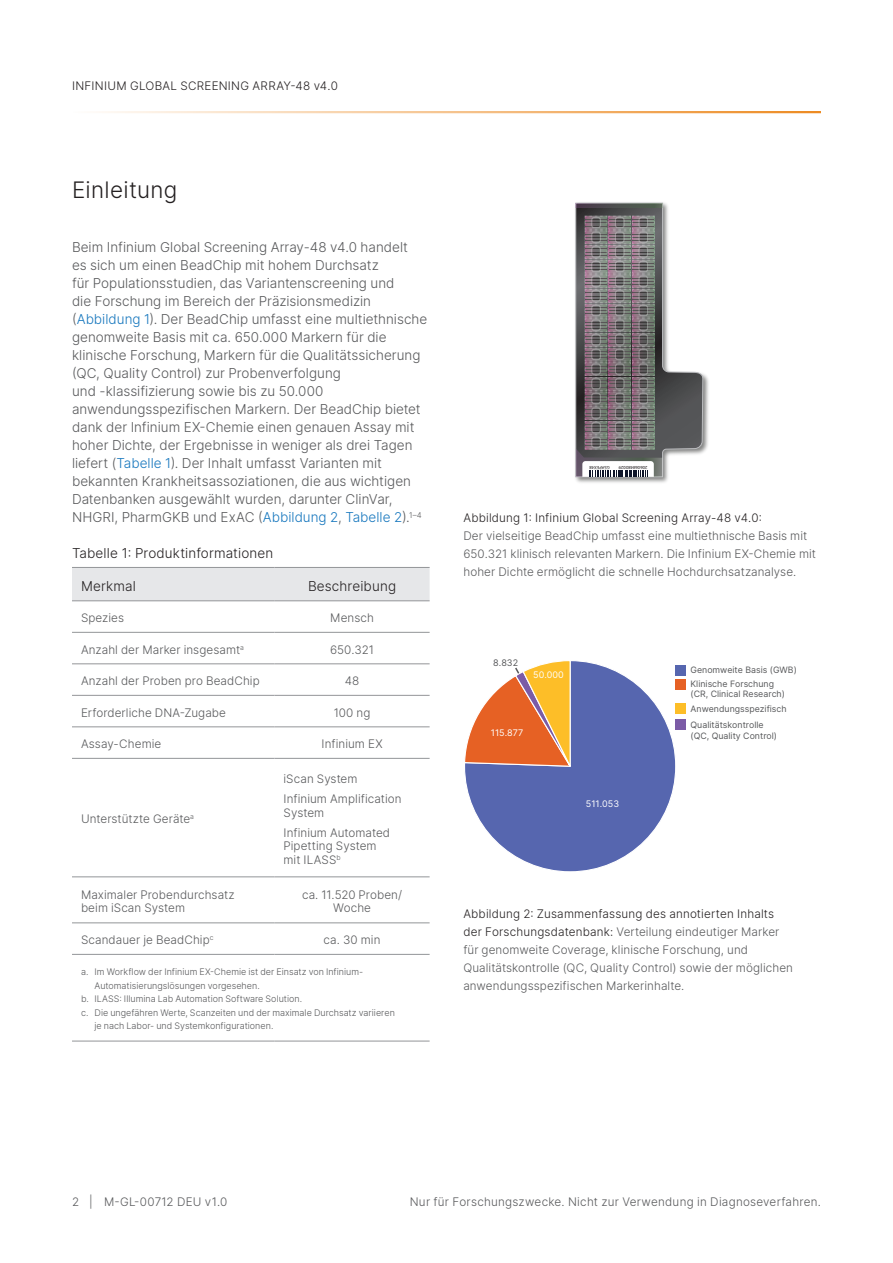
<style>
.page{position:relative;width:893px;height:1263px;background:#fff}
.page>*{position:absolute;margin:0;border:0;box-sizing:border-box;transform-origin:0 0}
.A-Head{font:300 22.5px "Inter";letter-spacing:.015em;color:#231f20}
.Body_Copy{font:300 13.5px/18px "Inter";color:#57585a}
.Header_Row_A_Center_Align{font:300 13.5px "Inter";letter-spacing:.01em;color:#231f20}
.Header_Row_A_Left_Align{font:300 13.5px "Inter";letter-spacing:.015em;color:#231f20}
.zz_For_Research_Only{font:300 11.7px/18px "Inter";letter-spacing:.01em;color:#57585a}
.Body_Row_Left_Align{font:300 11.7px/13.5px "Inter";letter-spacing:.01em;color:#57585a}
.Body_Row_Center_Align{font:300 11.7px/13.5px "Inter";letter-spacing:.005em;color:#57585a;text-align:center}
.zz_Master_Header{font:300 11.7px "Inter";letter-spacing:.025em;color:#231f20}
.zz_Pub_Number{font:300 11.7px "Inter";letter-spacing:.025em;color:#57585a}
.zz_Master_Footer{font:300 11.7px "Inter";color:#57585a}
.t1{font:300 9px/13.5px "Inter";color:#57585a}
.t2{font:9px "Inter";color:#fff}
.t3{font:9px "Inter";color:#57585a}
.t4{font:8.85px/15.3px "Inter";color:#57585a}
.t5{font:4.65px "Myriad Pro";color:#231f20}
.s1{color:#1576bd}
.s2{color:#231f20}
</style>
<div class="page">
<hr style="left:72px;top:111px;width:749px;height:2px;background:#ed8b22">
<div style="left:72px;top:568px;width:358px;height:32px;background:#e6e7e9"></div>
<hr style="left:72px;top:567px;width:203px;height:1px;background:#939598">
<hr style="left:275px;top:567px;width:155px;height:1px;background:#939598">
<hr style="left:72px;top:600px;width:203px;height:1px;background:#939598">
<hr style="left:275px;top:600px;width:155px;height:1px;background:#939598">
<hr style="left:72px;top:632px;width:203px;height:1px;background:#939598">
<hr style="left:275px;top:632px;width:155px;height:1px;background:#939598">
<hr style="left:72px;top:663px;width:203px;height:1px;background:#939598">
<hr style="left:275px;top:663px;width:155px;height:1px;background:#939598">
<hr style="left:72px;top:695px;width:203px;height:1px;background:#939598">
<hr style="left:275px;top:695px;width:155px;height:1px;background:#939598">
<hr style="left:72px;top:726px;width:203px;height:1px;background:#939598">
<hr style="left:275px;top:726px;width:155px;height:1px;background:#939598">
<hr style="left:72px;top:758px;width:203px;height:1px;background:#939598">
<hr style="left:275px;top:758px;width:155px;height:1px;background:#939598">
<hr style="left:72px;top:876px;width:203px;height:1px;background:#939598">
<hr style="left:275px;top:876px;width:155px;height:1px;background:#939598">
<hr style="left:72px;top:922px;width:203px;height:1px;background:#939598">
<hr style="left:275px;top:922px;width:155px;height:1px;background:#939598">
<hr style="left:72px;top:954px;width:203px;height:1px;background:#939598">
<hr style="left:275px;top:954px;width:155px;height:1px;background:#939598">
<hr style="left:72px;top:1041px;width:203px;height:1px;background:#939598">
<hr style="left:275px;top:1041px;width:155px;height:1px;background:#939598">
<div style="left:676px;top:665px;width:10px;height:10px;background:#5666af"></div>
<div style="left:676px;top:679px;width:10px;height:10px;background:#e66124"></div>
<div style="left:676px;top:719px;width:10px;height:11px;background:#7b5ba6"></div>
<div style="left:676px;top:703px;width:10px;height:11px;background:#fdbe28"></div>
<div style="left:464px;top:661px;width:212px;height:211px;background:#5666af;border-radius:105px"></div>
<svg style="left:464px;top:660px;width:118px;height:131px"></svg>
<img style="left:575px;top:202px;width:134px;height:281px">
<svg style="left:576px;top:203px;width:127px;height:274px"></svg>
<p class="zz_Master_Header" style="left:72px;top:77px;width:267px">INFINIUM GLOBAL SCREENING ARRAY-48 v4.0</p>
<p class="A-Head" style="left:72px;top:174px;width:107px">Einleitung</p>
<p class="Body_Copy" style="left:72px;top:238px;width:357px">Beim Infinium Global Screening Array-48 v4.0 handelt<br>es sich um einen BeadChip mit hohem Durchsatz<br>für Populationsstudien, das Variantenscreening und<br>die Forschung im Bereich der Präzisionsmedizin (<span class="s1">Abbildung 1</span>). Der BeadChip umfasst eine multiethnische genomweite Basis mit ca. 650.000 Markern für die klinische Forschung, Markern für die Qualitätssicherung (QC, Quality Control) zur Probenverfolgung<br>und -klassifizierung sowie bis zu 50.000 anwendungsspezifischen Markern. Der BeadChip bietet dank der Infinium EX-Chemie einen genauen Assay mit hoher Dichte, der Ergebnisse in weniger als drei Tagen liefert (<span class="s1">Tabelle 1</span>). Der Inhalt umfasst Varianten mit bekannten Krankheitsassoziationen, die aus wichtigen Datenbanken ausgewählt wurden, darunter ClinVar, NHGRI, PharmGKB und ExAC (<span class="s1">Abbildung 2</span>, <span class="s1">Tabelle 2</span>).<sup>1–4</sup></p>
<p class="Header_Row_A_Center_Align" style="left:72px;top:544px;width:203px">Tabelle 1: Produktinformationen</p>
<p class="Header_Row_A_Left_Align" style="left:81px;top:576px;width:56px">Merkmal</p>
<p class="Header_Row_A_Center_Align" style="left:308px;top:576px;width:90px">Beschreibung</p>
<p class="Body_Row_Left_Align" style="left:81px;top:611px;width:45px">Spezies</p>
<p class="Body_Row_Center_Align" style="left:330px;top:611px;width:45px">Mensch</p>
<p class="Body_Row_Left_Align" style="left:81px;top:643px;width:165px">Anzahl der Marker insgesamt<sup>a</sup></p>
<p class="Body_Row_Center_Align" style="left:330px;top:643px;width:45px">650.321</p>
<p class="Body_Row_Left_Align" style="left:81px;top:674px;width:180px">Anzahl der Proben pro BeadChip</p>
<p class="Body_Row_Center_Align" style="left:345px;top:674px;width:16px">48</p>
<p class="Body_Row_Left_Align" style="left:81px;top:706px;width:146px">Erforderliche DNA-Zugabe</p>
<p class="Body_Row_Center_Align" style="left:334px;top:706px;width:38px">100 ng</p>
<p class="Body_Row_Left_Align" style="left:81px;top:737px;width:82px">Assay-Chemie</p>
<p class="Body_Row_Center_Align" style="left:321px;top:737px;width:63px">Infinium EX</p>
<p class="Body_Row_Left_Align" style="left:81px;top:812px;width:115px">Unterstützte Geräte<sup>a</sup></p>
<p class="Body_Row_Left_Align" style="left:284px;top:772px;width:76px">iScan System</p>
<p class="Body_Row_Left_Align" style="left:284px;top:792px;width:120px">Infinium Amplification<br>System</p>
<p class="Body_Row_Left_Align" style="left:284px;top:826px;width:108px">Infinium Automated<br>Pipetting System mit ILASS<sup>b</sup></p>
<p class="Body_Row_Left_Align" style="left:81px;top:888px;width:155px">Maximaler Probendurchsatz beim iScan System</p>
<p class="Body_Row_Center_Align" style="left:302px;top:888px;width:102px">ca. 11.520 Proben/<br>Woche</p>
<p class="Body_Row_Left_Align" style="left:81px;top:933px;width:134px">Scandauer je BeadChip<sup>c</sup></p>
<p class="Body_Row_Center_Align" style="left:324px;top:933px;width:58px">ca. 30 min</p>
<p class="t1" style="left:95px;top:965px;width:270px;text-indent:-14px">a. Im Workflow der Infinium EX-Chemie ist der Einsatz von Infinium-<br>Automatisierungslösungen vorgesehen.</p>
<p class="t1" style="left:81px;top:992px;width:223px">b. ILASS: Illumina Lab Automation Software Solution.</p>
<p class="t1" style="left:95px;top:1005px;width:302px;text-indent:-14px">c. Die ungefähren Werte, Scanzeiten und der maximale Durchsatz variieren je nach Labor- und Systemkonfigurationen.</p>
<p class="t5" style="left:610px;top:470px;width:22px;rotate:-180deg">GSAPEX48</p>
<p class="t5" style="left:647px;top:470px;width:30px;rotate:-180deg">206068480029</p>
<p class="zz_For_Research_Only" style="left:463px;top:509px;width:354px"><span class="s2">Abbildung 1: Infinium Global Screening Array-48 v4.0:<br></span>Der vielseitige BeadChip umfasst eine multiethnische Basis mit 650.321 klinisch relevanten Markern. Die Infinium EX-Chemie mit hoher Dichte ermöglicht die schnelle Hochdurchsatzanalyse.</p>
<p class="t3" style="left:493px;top:656px;width:26px">8.832</p>
<p class="t2" style="left:533px;top:668px;width:32px">50.000</p>
<p class="t2" style="left:491px;top:726px;width:34px">115.877</p>
<p class="t2" style="left:586px;top:797px;width:35px">511.053</p>
<p class="t4" style="left:691px;top:662px;width:108px;line-height:14.2px">Genomweite Basis (GWB)<br>Klinische Forschung</p>
<p class="t4" style="left:691px;top:686px;width:98px">(CR, Clinical Research)<br>Anwendungsspezifisch<br>Qualitätskontrolle</p>
<p class="t4" style="left:691px;top:727px;width:88px">(QC, Quality Control)</p>
<p class="zz_For_Research_Only" style="left:463px;top:905px;width:331px"><span class="s2">Abbildung 2: Zusammenfassung des annotierten Inhalts der Forschungsdatenbank:</span> Verteilung eindeutiger Marker für genomweite Coverage, klinische Forschung, und Qualitätskontrolle (QC, Quality Control) sowie der möglichen anwendungsspezifischen Markerinhalte.</p>
<p class="zz_Master_Footer" style="left:72px;top:1193px;width:22px">2 |</p>
<p class="zz_Pub_Number" style="left:104px;top:1193px;width:125px">M-GL-00712 DEU v1.0</p>
<p class="zz_For_Research_Only" style="left:410px;top:1193px;width:413px">Nur für Forschungszwecke. Nicht zur Verwendung in Diagnoseverfahren.</p>
</div>
